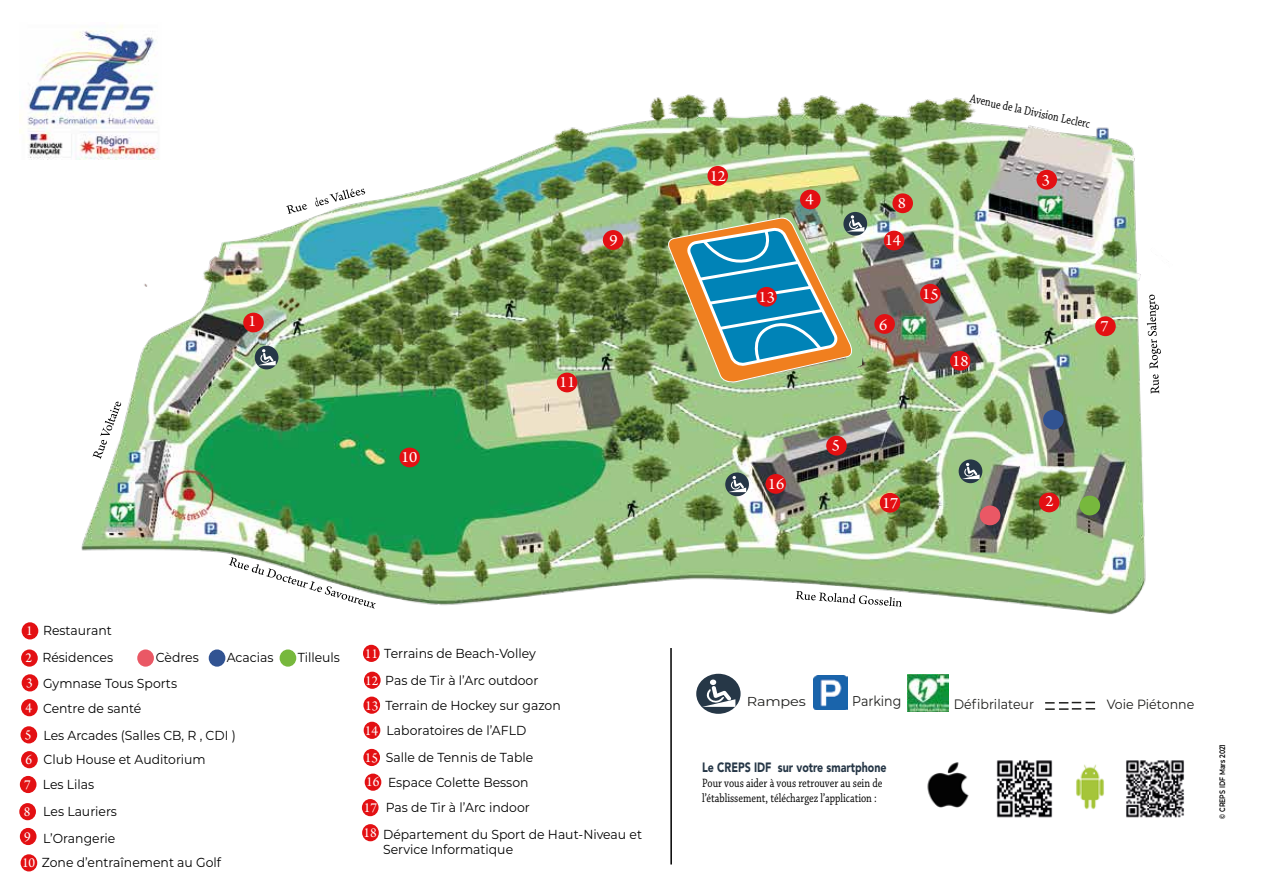
<style>
.page{position:relative;width:1263px;height:893px;background:#fff}
.page>*{position:absolute;margin:0;border:0;box-sizing:border-box;transform-origin:0 0}
.t1{font:16.5px "Arno Pro";color:#fff;scale:1.04 1}
.t2{font:14.4px/25px "Arno Pro";color:#fff}
.t3{font:14.1px "Montserrat";letter-spacing:-.005em;color:#1e1e1c;scale:.89 1}
.t4{font:13.65px "Montserrat";color:#1e1e1c;scale:.92 1}
.t5{font:900 13.5px "Avenir LT Std";color:#263747;scale:.79 1}
.t6{font:13.35px "Montserrat";color:#1e1e1c;scale:.94 1}
.t7{font:13.05px/24.9px "Montserrat";color:#010101;scale:.95 1}
.t8{font:12.9px "Montserrat";letter-spacing:-.015em;color:#1e1e1c;scale:1.12 1}
.t9{font:12.6px/15.1px "Chaparral Pro Capt";color:#010101;scale:.79 1}
.t10{font:600 7.95px "Montserrat";color:#010101;scale:.79 1}
.s1{font-family:"Arno Pro";font-size:14.4px;color:#fff}
</style>
<div class="page">
<img style="left:19px;top:94px;width:1135px;height:694px">
<div style="left:243px;top:313px;width:21px;height:19px;background:#e31013;border-radius:50%"></div>
<div style="left:800px;top:190px;width:20px;height:19px;background:#e31013;border-radius:50%"></div>
<div style="left:874px;top:314px;width:21px;height:20px;background:#e31013;border-radius:50%"></div>
<div style="left:826px;top:436px;width:21px;height:19px;background:#e31013;border-radius:50%"></div>
<div style="left:1039px;top:493px;width:20px;height:19px;background:#e31013;border-radius:50%"></div>
<div style="left:1036px;top:170px;width:21px;height:20px;background:#e31013;border-radius:50%"></div>
<svg style="left:796px;top:591px;width:106px;height:16px"></svg>
<svg style="left:229px;top:557px;width:147px;height:52px"></svg>
<svg style="left:93px;top:402px;width:28px;height:57px"></svg>
<svg style="left:286px;top:204px;width:21px;height:10px"></svg>
<svg style="left:315px;top:189px;width:50px;height:18px"></svg>
<svg style="left:1147px;top:295px;width:14px;height:99px"></svg>
<div style="left:603px;top:230px;width:20px;height:20px;background:#e31013;border-radius:50%"></div>
<div style="left:1095px;top:316px;width:21px;height:20px;background:#e31013;border-radius:50%"></div>
<div style="left:892px;top:193px;width:21px;height:20px;background:#e31013;border-radius:50%"></div>
<svg style="left:725px;top:472px;width:24px;height:24px"></svg>
<svg style="left:728px;top:476px;width:18px;height:16px"></svg>
<svg style="left:959px;top:459px;width:23px;height:24px"></svg>
<svg style="left:962px;top:463px;width:17px;height:16px"></svg>
<svg style="left:255px;top:346px;width:23px;height:23px"></svg>
<svg style="left:258px;top:349px;width:18px;height:16px"></svg>
<svg style="left:843px;top:212px;width:24px;height:24px"></svg>
<img style="left:667px;top:213px;width:197px;height:170px">
<div style="left:22px;top:622px;width:16px;height:17px;background:#e31013;border-radius:50%"></div>
<div style="left:21px;top:649px;width:17px;height:18px;background:#e31013;border-radius:50%"></div>
<div style="left:22px;top:674px;width:16px;height:17px;background:#e31013;border-radius:50%"></div>
<div style="left:21px;top:699px;width:17px;height:17px;background:#e31013;border-radius:50%"></div>
<div style="left:21px;top:726px;width:16px;height:17px;background:#e31013;border-radius:50%"></div>
<div style="left:21px;top:751px;width:17px;height:17px;background:#e31013;border-radius:50%"></div>
<div style="left:20px;top:776px;width:17px;height:17px;background:#e31013;border-radius:50%"></div>
<div style="left:19px;top:803px;width:17px;height:17px;background:#e31013;border-radius:50%"></div>
<div style="left:20px;top:828px;width:17px;height:17px;background:#e31013;border-radius:50%"></div>
<div style="left:1043px;top:410px;width:21px;height:20px;background:#315392;border-radius:50%"></div>
<div style="left:980px;top:505px;width:20px;height:20px;background:#ea5865;border-radius:50%"></div>
<div style="left:1079px;top:496px;width:21px;height:19px;background:#77b83d;border-radius:50%"></div>
<div style="left:209px;top:649px;width:16px;height:18px;background:#315392;border-radius:50%"></div>
<div style="left:137px;top:649px;width:17px;height:18px;background:#ea5865;border-radius:50%"></div>
<div style="left:280px;top:649px;width:16px;height:18px;background:#77b83d;border-radius:50%"></div>
<div style="left:21px;top:854px;width:16px;height:17px;background:#e31013;border-radius:50%"></div>
<div style="left:363px;top:645px;width:17px;height:17px;background:#e31013;border-radius:50%"></div>
<div style="left:364px;top:672px;width:17px;height:17px;background:#e31013;border-radius:50%"></div>
<div style="left:363px;top:697px;width:17px;height:17px;background:#e31013;border-radius:50%"></div>
<div style="left:364px;top:722px;width:16px;height:17px;background:#e31013;border-radius:50%"></div>
<div style="left:363px;top:749px;width:17px;height:17px;background:#e31013;border-radius:50%"></div>
<div style="left:365px;top:774px;width:16px;height:17px;background:#e31013;border-radius:50%"></div>
<div style="left:362px;top:799px;width:17px;height:17px;background:#e31013;border-radius:50%"></div>
<div style="left:362px;top:824px;width:17px;height:17px;background:#e31013;border-radius:50%"></div>
<div style="left:399px;top:448px;width:21px;height:19px;background:#e31013;border-radius:50%"></div>
<div style="left:707px;top:166px;width:21px;height:20px;background:#e31013;border-radius:50%"></div>
<div style="left:557px;top:373px;width:20px;height:19px;background:#e31013;border-radius:50%"></div>
<div style="left:756px;top:287px;width:21px;height:20px;background:#e31013;border-radius:50%"></div>
<div style="left:884px;top:231px;width:20px;height:19px;background:#e31013;border-radius:50%"></div>
<div style="left:920px;top:284px;width:20px;height:20px;background:#e31013;border-radius:50%"></div>
<div style="left:765px;top:474px;width:21px;height:20px;background:#e31013;border-radius:50%"></div>
<div style="left:880px;top:493px;width:20px;height:20px;background:#e31013;border-radius:50%"></div>
<div style="left:950px;top:351px;width:20px;height:20px;background:#e31013;border-radius:50%"></div>
<img style="left:814px;top:675px;width:34px;height:34px">
<img style="left:907px;top:675px;width:41px;height:37px">
<div style="left:696px;top:674px;width:45px;height:40px;background:#263747;border-radius:50%"></div>
<svg style="left:702px;top:679px;width:33px;height:28px"></svg>
<svg style="left:1045px;top:702px;width:50px;height:8px"></svg>
<img style="left:993px;top:757px;width:62px;height:61px">
<img style="left:923px;top:762px;width:49px;height:45px">
<img style="left:1124px;top:758px;width:60px;height:60px">
<img style="left:1064px;top:760px;width:52px;height:50px">
<hr style="left:670px;top:648px;width:2px;height:216px;background:#010101">
<img style="left:19px;top:25px;width:142px;height:134px">
<p class="t1" style="left:248px;top:311px;width:9px">1</p>
<p class="t1" style="left:401px;top:448px;width:17px">10</p>
<p class="t1" style="left:609px;top:231px;width:9px">9</p>
<p class="t1" style="left:559px;top:373px;width:17px">11</p>
<p class="t2" style="left:25px;top:618px;width:9px;line-height:27.2px">1<br>2</p>
<p class="t2" style="left:25px;top:671px;width:9px">3<br>4</p>
<p class="t2" style="left:24px;top:723px;width:9px;text-align:justify">5<br>6<br>7</p>
<p class="t2" style="left:24px;top:800px;width:9px">8<br>9</p>
<p class="t7" style="left:42px;top:616px;width:76px;line-height:27.3px">Restaurant<br>Résidences</p>
<p class="t7" style="left:156px;top:645px;width:47px">Cèdres</p>
<p class="t7" style="left:227px;top:645px;width:51px">Acacias</p>
<p class="t7" style="left:298px;top:645px;width:46px">Tilleuls</p>
<p class="t7" style="left:43px;top:670px;width:143px">Gymnase Tous Sports<br>Centre de santé</p>
<p class="t7" style="left:43px;top:722px;width:205px">Les Arcades (Salles CB, R , CDI )<br>Club House et Auditorium<br>Les Lilas</p>
<p class="t7" style="left:43px;top:798px;width:79px;line-height:26.5px">Les Lauriers<br>L’Orangerie</p>
<p class="t7" style="left:42px;top:849px;width:190px">Zone d’entraînement au Golf</p>
<p class="t2" style="left:22px;top:851px;width:15px">10</p>
<p class="t7" style="left:365px;top:640px;width:182px"><span class="s1">11</span> Terrains de Beach-Volley</p>
<p class="t2" style="left:365px;top:668px;width:15px;text-align:justify">12<br>13<br>14</p>
<p class="t2" style="left:363px;top:746px;width:17px">15<br>16<br>17<br>18</p>
<p class="t7" style="left:385px;top:668px;width:186px">Pas de Tir à l’Arc outdoor<br>Terrain de Hockey sur gazon<br>Laboratoires de l’AFLD</p>
<p class="t7" style="left:386px;top:745px;width:157px">Salle de Tennis de Table</p>
<p class="t7" style="left:388px;top:769px;width:149px">Espace Colette Besson</p>
<p class="t7" style="left:386px;top:794px;width:153px">Pas de Tir à l’Arc indoor</p>
<p class="t7" style="left:383px;top:826px;width:274px;line-height:15.6px">Département du Sport de Haut-Niveau et<br>Service Informatique</p>
<p class="t1" style="left:710px;top:166px;width:17px">12</p>
<p class="t1" style="left:805px;top:190px;width:9px">4</p>
<p class="t1" style="left:758px;top:287px;width:17px">13</p>
<p class="t1" style="left:768px;top:474px;width:17px">16</p>
<p class="t1" style="left:832px;top:436px;width:9px">5</p>
<p class="t1" style="left:898px;top:194px;width:9px">8</p>
<p class="t1" style="left:885px;top:231px;width:17px">14</p>
<p class="t1" style="left:879px;top:315px;width:9px">6</p>
<p class="t9" style="left:972px;top:91px;width:157px;rotate:12deg">Avenue de la Division Leclerc</p>
<p class="t1" style="left:1042px;top:170px;width:9px">3</p>
<p class="t1" style="left:922px;top:284px;width:17px">15</p>
<p class="t1" style="left:952px;top:351px;width:17px">18</p>
<p class="t1" style="left:1100px;top:317px;width:9px">7</p>
<p class="t1" style="left:882px;top:493px;width:17px">17</p>
<p class="t1" style="left:1045px;top:492px;width:9px">2</p>
<p class="t8" style="left:747px;top:692px;width:54px">Rampes</p>
<p class="t3" style="left:852px;top:691px;width:57px">Parking</p>
<p class="t4" style="left:954px;top:695px;width:89px">Défibrilateur</p>
<p class="t6" style="left:1107px;top:695px;width:95px">Voie Piétonne</p>
<p class="t5" style="left:702px;top:759px;width:235px">Le CREPS IDF sur votre smartphone</p>
<p class="t9" style="left:702px;top:776px;width:229px">Pour vous aider à vous retrouver au sein de l’établissement, téléchargez l’application :</p>
<p class="t10" style="left:1217px;top:819px;width:96px;rotate:-90deg">© CREPS IDF Mars 2021</p>
</div>
